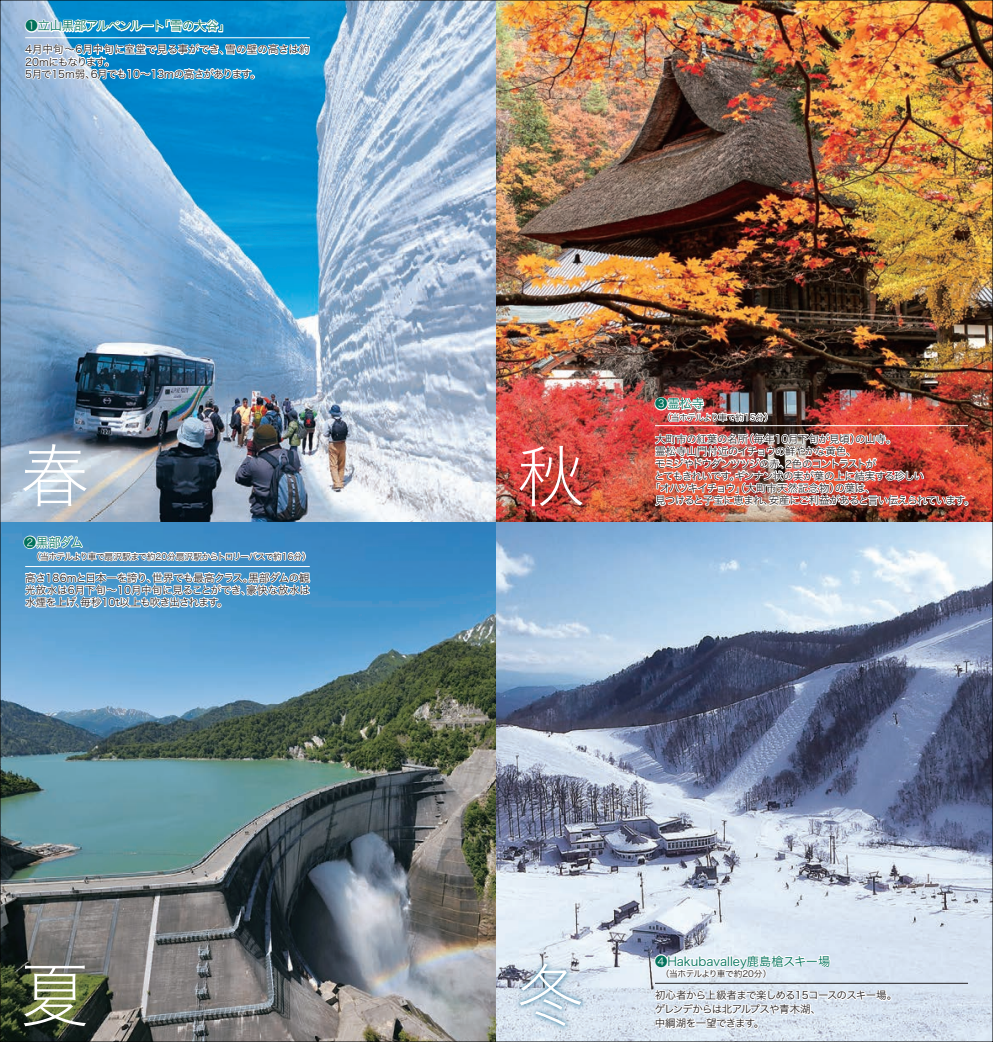
<style>
.page{position:relative;width:993px;height:1042px;background:#fff}
.page>*{position:absolute;margin:0;border:0;box-sizing:border-box;transform-origin:0 0}
.t1{font:68.25px "Hira Kaku Std W1";color:#fff}
.t2{font:12.25px "Hira Kaku Pro W3";color:#01715b}
.t3{font:12.25px "Hira Kaku Pro W3";letter-spacing:-.04em;color:#01715b}
.t4{font:10.5px/12.2px "Hira Kaku Pro W3";letter-spacing:-.035em;color:#231f20}
.t5{font:10.5px/12.2px "Hira Kaku Pro W3";letter-spacing:-.055em;color:#231f20}
.t6{font:10.5px/12.2px "Hira Kaku Pro W3";letter-spacing:-.075em;color:#231f20}
.t7{font:10.5px "Hira Kaku Pro W3";color:#231f20}
.t8{font:10.5px "Hira Kaku Pro W3";letter-spacing:-.06em;color:#231f20}
.t9{font:10.5px "Hira Kaku Pro W3";letter-spacing:.015em;color:#231f20}
.t10{font:8.75px "Hira Kaku Pro W3";letter-spacing:-.055em;color:#231f20}
</style>
<div class="page">
<img style="left:2px;top:2px;width:988px;height:1038px">
<img style="left:647px;top:390px;width:321px;height:145px">
<svg style="left:651px;top:928px;width:240px;height:108px"></svg>
<img style="left:507px;top:952px;width:88px;height:88px">
<hr style="left:654px;top:425px;width:313px;height:1px;background:#fff">
<hr style="left:654px;top:983px;width:313px;height:1px;background:#231f20">
<svg style="left:22px;top:530px;width:289px;height:89px"></svg>
<svg style="left:23px;top:2px;width:287px;height:108px;background:#4ea9d8"></svg>
<p class="t3" style="left:25px;top:15px;width:141px">❶立山黒部アルペンルート</p>
<p class="t2" style="left:158px;top:15px;width:74px">「雪の大谷「</p>
<p class="t4" style="left:25px;top:43px;width:237px">4月中旬～6月中旬に室堂で見る事ができ、<br>20mにもなります。<br>5月で15m弱 6、月でも10～13mの高さがあります。</p>
<p class="t9" style="left:225px;top:40px;width:86px">雪の壁の高さは約</p>
<h1 class="t1" style="left:21px;top:425px;width:70px">春</h1>
<p class="t2" style="left:24px;top:531px;width:61px">❷黒部ダム</p>
<p class="t10" style="left:32px;top:549px;width:281px">（当ホテルより車で扇沢駅まで約20分扇沢駅からトロリーバスで約16分(</p>
<p class="t4" style="left:248px;top:571px;width:63px">黒部ダムの観</p>
<p class="t4" style="left:25px;top:571px;width:133px">高さ186mと日本一を誇り、</p>
<p class="t4" style="left:152px;top:571px;width:103px">世界でも最高クラス。</p>
<p class="t4" style="left:25px;top:583px;width:228px">光放水は6月下旬～10月中旬に見ることができ、水煙を上げ毎秒10t以上も吹き出されます。</p>
<p class="t4" style="left:75px;top:595px;width:12px">、</p>
<p class="t4" style="left:246px;top:583px;width:65px">豪快な放水は</p>
<h1 class="t1" style="left:21px;top:944px;width:70px">夏</h1>
<h1 class="t1" style="left:516px;top:425px;width:70px">秋</h1>
<p class="t2" style="left:654px;top:393px;width:50px">❸霊松寺</p>
<p class="t10" style="left:662px;top:409px;width:112px">（当ホテルより車で約15分(</p>
<p class="t7" style="left:742px;top:430px;width:119px">（毎年10月下旬が見頃）</p>
<p class="t5" style="left:654px;top:432px;width:271px">大町市の紅葉の名所<br>霊松寺山門付近のイチョウの鮮やかな黄色、<br>モミジやドウダンツツジの赤 2、色のコントラストが<br>とてもきれいですギンナン状の実が葉の上に結実する珍しい</p>
<p class="t4" style="left:729px;top:469px;width:12px">。</p>
<p class="t4" style="left:834px;top:481px;width:43px">の葉は、</p>
<p class="t4" style="left:854px;top:432px;width:43px">の山寺。</p>
<p class="t6" style="left:768px;top:481px;width:207px;text-indent:-119px">「オハツキイチョウ」（大町市天然記念物）<br>安産にご利益があると言い伝えられています。</p>
<p class="t8" style="left:654px;top:491px;width:120px">見つけると子宝に恵まれ、</p>
<h1 class="t1" style="left:516px;top:944px;width:70px">冬</h1>
<p class="t2" style="left:654px;top:950px;width:177px">❹Hakubavalley鹿島槍スキー場</p>
<p class="t5" style="left:654px;top:987px;width:244px;line-height:14px">初心者から上級者まで楽しめる15コースのスキー場。ゲレンデからは北アルプスや青木湖、<br>中綱湖を一望できます。</p>
<p class="t10" style="left:660px;top:965px;width:112px">（当ホテルより車で約20分(</p>
</div>
